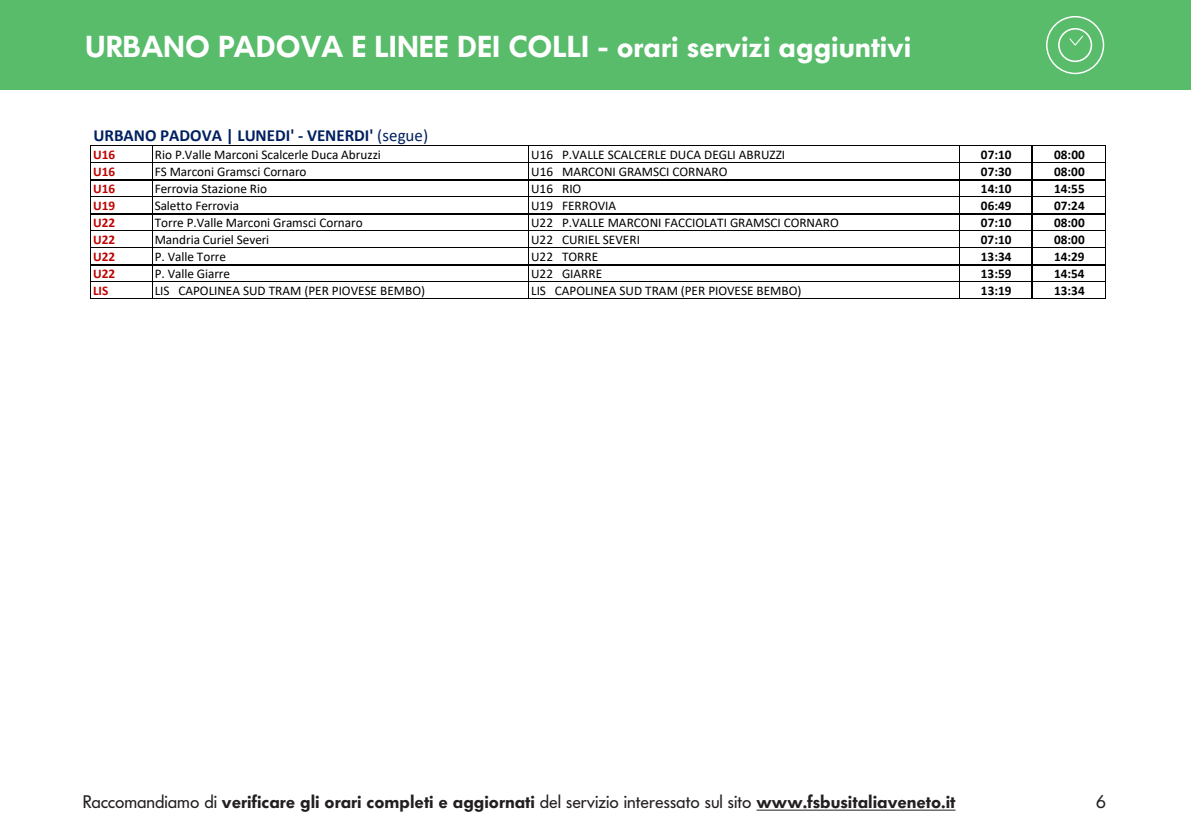
<style>
.page{position:relative;width:1191px;height:840px;background:#fff}
.page>*{position:absolute;margin:0;border:0;box-sizing:border-box;transform-origin:0 0}
.t1{font:600 30px "Futura Serie BQ";color:#fff}
.t2{font:600 18px "Futura Serie BQ";color:#231f20}
.t3{font:18px "Futura Serie BQ";color:#231f20}
.t4{font:700 17px "Calibri";letter-spacing:-.005em;color:#002060}
.t5{font:13.2px "Calibri";letter-spacing:-.005em;color:#000}
.t6{font:700 13.2px "Calibri";color:#000}
.t7{font:700 13.2px "Calibri";color:#c00000}
.s1{font-weight:400}
</style>
<div class="page">
<div style="left:0;top:0;width:1191px;height:90px;background:#58bc6a"></div>
<div style="left:1046px;top:16px;width:58px;height:58px;border:1px solid #fff;border-radius:50%"></div>
<svg style="left:1058px;top:28px;width:34px;height:34px"></svg>
<hr style="left:756px;top:809px;width:199px;height:1px;background:#231f20">
<hr style="left:90px;top:145px;width:1px;height:154px;background:#000">
<hr style="left:152px;top:146px;width:1px;height:153px;background:#000">
<hr style="left:528px;top:146px;width:1px;height:153px;background:#000">
<hr style="left:958px;top:146px;width:1px;height:153px;background:#000">
<hr style="left:1032px;top:146px;width:1px;height:153px;background:#000">
<hr style="left:1105px;top:146px;width:1px;height:153px;background:#000">
<hr style="left:91px;top:145px;width:1015px;height:1px;background:#000">
<hr style="left:91px;top:162px;width:1015px;height:1px;background:#000">
<hr style="left:91px;top:179px;width:1015px;height:1px;background:#000">
<hr style="left:91px;top:196px;width:1015px;height:1px;background:#000">
<hr style="left:91px;top:213px;width:1015px;height:1px;background:#000">
<hr style="left:91px;top:230px;width:1015px;height:1px;background:#000">
<hr style="left:91px;top:247px;width:1015px;height:1px;background:#000">
<hr style="left:91px;top:264px;width:1015px;height:1px;background:#000">
<hr style="left:91px;top:281px;width:1015px;height:1px;background:#000">
<hr style="left:91px;top:298px;width:1015px;height:1px;background:#000">
<h1 class="t1" style="left:85px;top:29px;width:827px">URBANO PADOVA E LINEE DEI COLLI - orari servizi aggiuntivi</h1>
<p class="t4" style="left:94px;top:123px;width:336px">URBANO PADOVA | LUNEDI' - VENERDI' <span class="s1">(segue)</span></p>
<p class="t7" style="left:93px;top:145px;width:24px">U16</p>
<p class="t5" style="left:155px;top:145px;width:228px">Rio P.Valle Marconi Scalcerle Duca Abruzzi</p>
<p class="t5" style="left:531px;top:145px;width:256px">U16 P.VALLE SCALCERLE DUCA DEGLI ABRUZZI</p>
<p class="t6" style="left:981px;top:145px;width:32px">07:10</p>
<p class="t6" style="left:1054px;top:145px;width:32px">08:00</p>
<p class="t7" style="left:93px;top:162px;width:24px">U16</p>
<p class="t5" style="left:155px;top:162px;width:153px">FS Marconi Gramsci Cornaro</p>
<p class="t5" style="left:531px;top:162px;width:198px">U16 MARCONI GRAMSCI CORNARO</p>
<p class="t6" style="left:981px;top:162px;width:32px">07:30</p>
<p class="t6" style="left:1054px;top:162px;width:32px">08:00</p>
<p class="t7" style="left:93px;top:179px;width:24px">U16</p>
<p class="t5" style="left:155px;top:179px;width:114px">Ferrovia Stazione Rio</p>
<p class="t5" style="left:531px;top:179px;width:52px">U16 RIO</p>
<p class="t6" style="left:981px;top:179px;width:32px">14:10</p>
<p class="t6" style="left:1054px;top:179px;width:32px">14:55</p>
<p class="t7" style="left:93px;top:196px;width:24px">U19</p>
<p class="t5" style="left:155px;top:196px;width:86px">Saletto Ferrovia</p>
<p class="t5" style="left:531px;top:196px;width:86px">U19 FERROVIA</p>
<p class="t6" style="left:981px;top:196px;width:32px">06:49</p>
<p class="t6" style="left:1054px;top:196px;width:32px">07:24</p>
<p class="t7" style="left:93px;top:213px;width:24px">U22</p>
<p class="t5" style="left:155px;top:213px;width:209px">Torre P.Valle Marconi Gramsci Cornaro</p>
<p class="t5" style="left:531px;top:213px;width:309px">U22 P.VALLE MARCONI FACCIOLATI GRAMSCI CORNARO</p>
<p class="t6" style="left:981px;top:213px;width:32px">07:10</p>
<p class="t6" style="left:1054px;top:213px;width:32px">08:00</p>
<p class="t7" style="left:93px;top:230px;width:24px">U22</p>
<p class="t5" style="left:155px;top:230px;width:116px">Mandria Curiel Severi</p>
<p class="t5" style="left:531px;top:230px;width:110px">U22 CURIEL SEVERI</p>
<p class="t6" style="left:981px;top:230px;width:32px">07:10</p>
<p class="t6" style="left:1054px;top:230px;width:32px">08:00</p>
<p class="t7" style="left:93px;top:247px;width:24px">U22</p>
<p class="t5" style="left:155px;top:247px;width:73px">P. Valle Torre</p>
<p class="t5" style="left:531px;top:247px;width:69px">U22 TORRE</p>
<p class="t6" style="left:981px;top:247px;width:32px">13:34</p>
<p class="t6" style="left:1054px;top:247px;width:32px">14:29</p>
<p class="t7" style="left:93px;top:264px;width:24px">U22</p>
<p class="t5" style="left:155px;top:264px;width:77px">P. Valle Giarre</p>
<p class="t5" style="left:531px;top:264px;width:73px">U22 GIARRE</p>
<p class="t6" style="left:981px;top:264px;width:32px">13:59</p>
<p class="t6" style="left:1054px;top:264px;width:32px">14:54</p>
<p class="t7" style="left:93px;top:281px;width:17px">LIS</p>
<p class="t5" style="left:155px;top:281px;width:272px">LIS CAPOLINEA SUD TRAM (PER PIOVESE BEMBO)</p>
<p class="t5" style="left:531px;top:281px;width:272px">LIS CAPOLINEA SUD TRAM (PER PIOVESE BEMBO)</p>
<p class="t6" style="left:981px;top:281px;width:32px">13:19</p>
<p class="t6" style="left:1054px;top:281px;width:32px">13:34</p>
<h2 class="t2" style="left:83px;top:791px;width:874px"><span class="s1">Raccomandiamo di</span> verificare gli orari completi e aggiornati <span class="s1">del servizio interessato sul sito</span> www.fsbusitaliaveneto.it</h2>
<h2 class="t3" style="left:1096px;top:790px;width:11px">6</h2>
</div>
